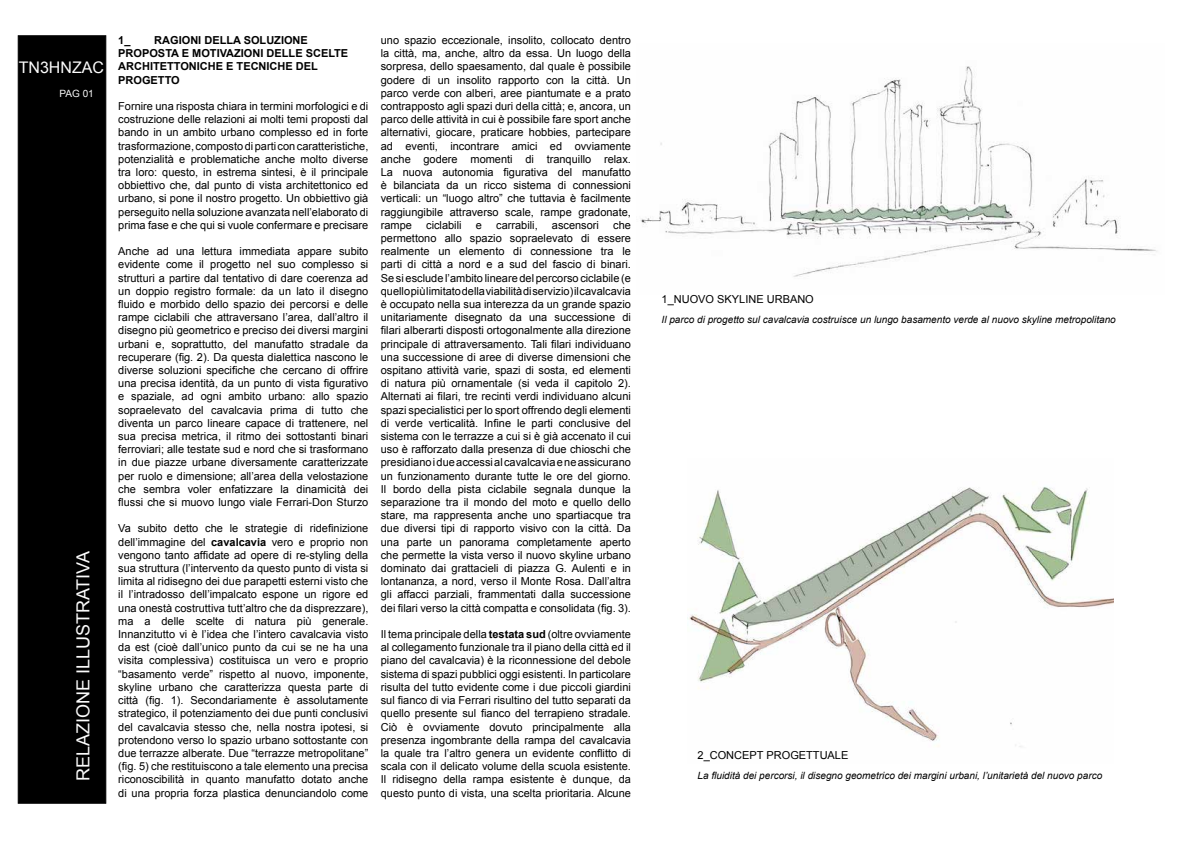
<style>
.page{position:relative;width:1191px;height:842px;background:#fff}
.page>*{position:absolute;margin:0;border:0;box-sizing:border-box;transform-origin:0 0}
.t1{font:18px "Arial";color:#fafafa}
.t2{font:16px "Arial";color:#fcfcfc}
.t3{font:11px/13.2px "Arial";color:#000;text-align:justify}
.t4{font:700 11px/13.2px "Arial";color:#000}
.t5{font:italic 10px "Arial";color:#000}
.t6{font:10px "Arial";color:#fafafa}
.s1{font-weight:700}
.s2{font-size:12px}
</style>
<div class="page">
<div style="left:18px;top:35px;width:88px;height:769px;background:#000;border:1px solid #000"></div>
<img style="left:689px;top:487px;width:424px;height:260px">
<img style="left:640px;top:66px;width:517px;height:211px">
<h2 class="t2" style="left:19px;top:57px;width:87px">TN3HNZAC</h2>
<p class="t6" style="left:60px;top:87px;width:36px">PAG 01</p>
<h1 class="t1" style="left:71px;top:781px;width:232px;rotate:-90deg">RELAZIONE ILLUSTRATIVA</h1>
<p class="t4" style="left:118px;top:34px;width:231px;text-indent:36px">RAGIONI DELLA SOLUZIONE<br>PROPOSTA E MOTIVAZIONI DELLE SCELTE<br>ARCHITETTONICHE E TECNICHE DEL<br>PROGETTO</p>
<p class="t3" style="left:118px;top:100px;width:252px">Fornire una risposta chiara in termini morfologici e di costruzione delle relazioni ai molti temi proposti dal bando in un ambito urbano complesso ed in forte trasformazione, composto di parti con caratteristiche, potenzialità e problematiche anche molto diverse tra loro: questo, in estrema sintesi, è il principale obbiettivo che, dal punto di vista architettonico ed urbano, si pone il nostro progetto. Un obbiettivo già perseguito nella soluzione avanzata nell’elaborato di prima fase e che qui si vuole confermare e precisare</p>
<p class="t3" style="left:118px;top:245px;width:252px">Anche ad una lettura immediata appare subito evidente come il progetto nel suo complesso si strutturi a partire dal tentativo di dare coerenza ad un doppio registro formale: da un lato il disegno fluido e morbido dello spazio dei percorsi e delle rampe ciclabili che attraversano l’area, dall’altro il disegno più geometrico e preciso dei diversi margini urbani e, soprattutto, del manufatto stradale da recuperare (fig. 2). Da questa dialettica nascono le diverse soluzioni specifiche che cercano di offrire una precisa identità, da un punto di vista figurativo e spaziale, ad ogni ambito urbano: allo spazio sopraelevato del cavalcavia prima di tutto che diventa un parco lineare capace di trattenere, nel sua precisa metrica, il ritmo dei sottostanti binari ferroviari; alle testate sud e nord che si trasformano in due piazze urbane diversamente caratterizzate per ruolo e dimensione; all’area della velostazione che sembra voler enfatizzare la dinamicità dei flussi che si muovo lungo viale Ferrari-Don Sturzo</p>
<p class="t3" style="left:118px;top:522px;width:252px">Va subito detto che le strategie di ridefinizione dell’immagine del <span class="s1">CAVALCAVIA</span> vero e proprio non vengono tanto affidate ad opere di re-styling della sua struttura (l’intervento da questo punto di vista si limita al ridisegno dei due parapetti esterni visto che il l’intradosso dell’impalcato espone un rigore ed una onestà costruttiva tutt’altro che da disprezzare), ma a delle scelte di natura più generale.<br>Innanzitutto vi è l’idea che l’intero cavalcavia visto da est (cioè dall’unico punto da cui se ne ha una visita complessiva) costituisca un vero e proprio “basamento verde” rispetto al nuovo, imponente, skyline urbano che caratterizza questa parte di città (fig. 1). Secondariamente è assolutamente strategico<span class="s2">,</span> il potenziamento dei due punti conclusivi del cavalcavia stesso che, nella nostra ipotesi, si protendono verso lo spazio urbano sottostante con due terrazze alberate. Due “terrazze metropolitane” (fig. 5) che restituiscono a tale elemento una precisa riconoscibilità in quanto manufatto dotato anche di una propria forza plastica denunciandolo come</p>
<p class="t4" style="left:118px;top:34px;width:14px">1_</p>
<p class="t3" style="left:381px;top:34px;width:252px">uno spazio eccezionale, insolito, collocato dentro la città, ma, anche, altro da essa. Un luogo della sorpresa, dello spaesamento, dal quale è possibile godere di un insolito rapporto con la città. Un parco verde con alberi, aree piantumate e a prato contrapposto agli spazi duri della città; e, ancora, un parco delle attività in cui è possibile fare sport anche alternativi, giocare, praticare hobbies, partecipare ad eventi, incontrare amici ed ovviamente anche godere momenti di tranquillo relax.<br>La nuova autonomia figurativa del manufatto è bilanciata da un ricco sistema di connessioni verticali: un “luogo altro” che tuttavia è facilmente raggiungibile attraverso scale, rampe gradonate, rampe</p>
<p class="t3" style="left:381px;top:218px;width:252px;text-indent:232px">che permettono allo spazio sopraelevato di essere realmente un elemento di connessione tra le parti di città a nord e a sud del fascio di binari.<br>Se si esclude l’ambito lineare del percorso ciclabile (e quello più limitato della viabilità di servizio) il cavalcavia è occupato nella sua interezza da un grande spazio unitariamente disegnato da una successione di filari alberarti disposti ortogonalmente alla direzione principale di attraversamento. Tali filari individuano una successione di aree di diverse dimensioni che ospitano attività varie, spazi di sosta, ed elementi di natura più ornamentale (si veda il capitolo 2).<br>Alternati ai filari, tre recinti verdi individuano alcuni spazi specialistici per lo sport offrendo degli elementi di verde verticalità. Infine le parti conclusive del sistema con le terrazze a cui si è già accenato il cui uso è rafforzato dalla presenza di due chioschi che presidiano i due accessi al cavalcavia e ne assicurano un funzionamento durante tutte le ore del giorno.<br>Il bordo della pista ciclabile segnala dunque la separazione tra il mondo del moto e quello dello stare, ma rappresenta anche uno spartiacque tra due diversi tipi di rapporto visivo con la città. Da una parte un panorama completamente aperto che permette la vista verso il nuovo skyline urbano dominato dai grattacieli di piazza G. Aulenti e in lontananza, a nord, verso il Monte Rosa. Dall’altra gli affacci parziali, frammentati dalla successione dei filari verso la città compatta e consolidata (fig. 3).</p>
<p class="t3" style="left:381px;top:628px;width:252px">Il tema principale della <span class="s1">TESTATA SUD</span> (oltre ovviamente al collegamento funzionale tra il piano della città ed il piano del cavalcavia) è la riconnessione del debole sistema di spazi pubblici oggi esistenti. In particolare risulta del tutto evidente come i due piccoli giardini sul fianco di via Ferrari risultino del tutto separati da quello presente sul fianco del terrapieno stradale.<br>Ciò è ovviamente dovuto principalmente alla presenza ingombrante della rampa del cavalcavia la quale tra l’altro genera un evidente conflitto di scala con il delicato volume della scuola esistente.<br>Il ridisegno della rampa esistente è dunque, da questo punto di vista, una scelta prioritaria. Alcune</p>
<p class="t3" style="left:426px;top:218px;width:37px">ciclabili</p>
<p class="t3" style="left:476px;top:218px;width:8px">e</p>
<p class="t3" style="left:496px;top:218px;width:43px">carrabili,</p>
<p class="t3" style="left:552px;top:218px;width:49px">ascensori</p>
<p class="t3" style="left:661px;top:292px;width:154px">1_NUOVO SKYLINE URBANO</p>
<p class="t5" style="left:661px;top:313px;width:456px">Il parco di progetto sul cavalcavia costruisce un lungo basamento verde al nuovo skyline metropolitano</p>
<p class="t3" style="left:697px;top:748px;width:152px">2_CONCEPT PROGETTUALE</p>
<p class="t5" style="left:697px;top:769px;width:406px">La fluidità dei percorsi, il disegno geometrico dei margini urbani, l’unitarietà del nuovo parco</p>
</div>
